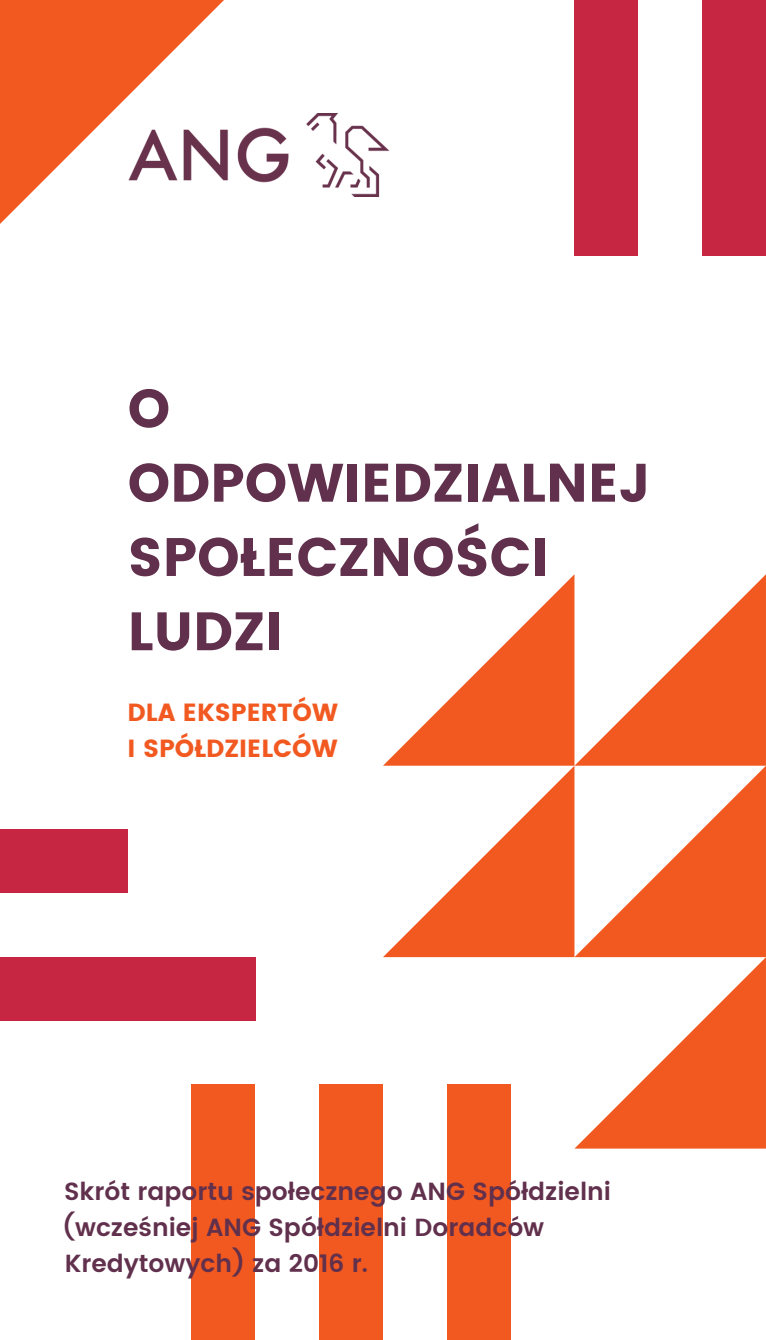
<style>
.page{position:relative;width:766px;height:1340px;background:#fff}
.page>*{position:absolute;margin:0;border:0;box-sizing:border-box;transform-origin:0 0}
.t1{font:54px/74.2px "Poppins";color:#61304c}
.t2{font:600 24.75px/36px "Poppins";color:#61304c}
.t3{font:24.75px/36px "Poppins";color:#f15921}
</style>
<div class="page">
<hr style="left:765px;top:128px;width:1px;height:63px;background:#f15921">
<img style="left:224px;top:114px;width:166px;height:83px">
<div style="left:191px;top:1084px;width:64px;height:255px;background:#f15921"></div>
<div style="left:446px;top:1084px;width:64px;height:255px;background:#f15921"></div>
<div style="left:574px;top:0;width:64px;height:255px;background:#c72643"></div>
<div style="left:319px;top:1084px;width:64px;height:255px;background:#f15921"></div>
<div style="left:702px;top:0;width:63px;height:255px;background:#c72643"></div>
<div style="left:0;top:829px;width:128px;height:64px;background:#c72643"></div>
<div style="left:0;top:957px;width:255px;height:63px;background:#c72643"></div>
<svg style="left:383px;top:574px;width:382px;height:574px"></svg>
<svg style="left:0;top:0;width:224px;height:224px;fill:#f15921"></svg>
<h1 class="t1" style="left:128px;top:371px;width:524px">O<br>ODPOWIEDZIALNEJ<br>SPOŁECZNOŚCI<br>LUDZI</h1>
<h1 class="t3" style="left:128px;top:694px;width:212px">DLA EKSPERTÓW<br>I SPÓŁDZIELCÓW</h1>
<p class="t2" style="left:62px;top:1173px;width:550px">Skrót raportu społecznego ANG Spółdzielni (wcześniej ANG Spółdzielni Doradców<br>Kredytowych) za 2016 r.</p>
</div>
